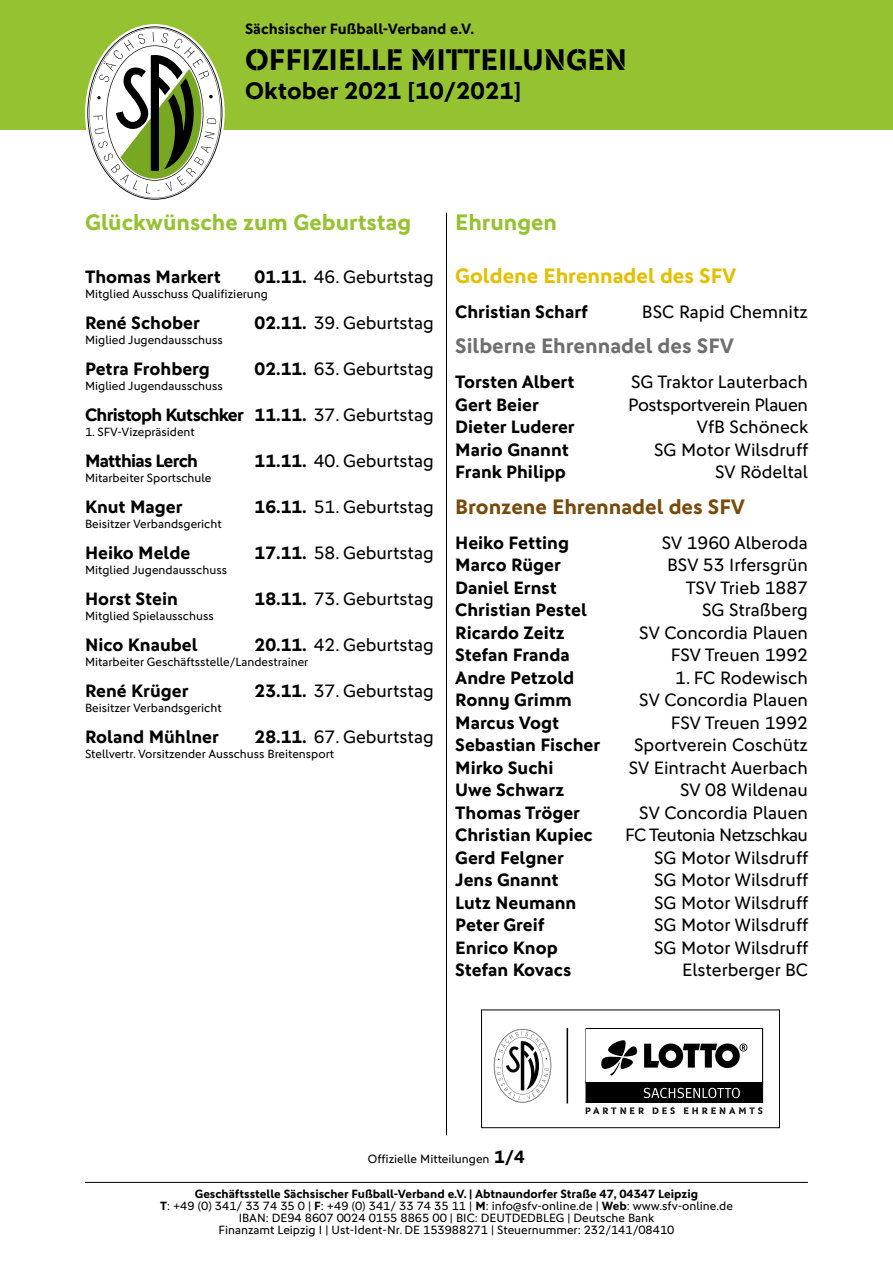
<style>
.page{position:relative;width:893px;height:1263px;background:#fff}
.page>*{position:absolute;margin:0;border:0;box-sizing:border-box;transform-origin:0 0}
.t1{font:30px "DFB Stencil";color:#000}
.t2{font:700 24px "DFB Sans";color:#000}
.t3{font:700 22.5px "DFB Sans";color:#95c230}
.t4{font:700 21px "DFB Sans";color:#706f6f}
.t5{font:700 21px "DFB Sans";color:#784a0b}
.t6{font:700 21px "DFB Sans";color:#e3bf00}
.t7{font:18px "DFB Sans";color:#000}
.t8{font:700 18px "DFB Sans";color:#000}
.t9{font:700 18px "DFB Sans";letter-spacing:-.04em;color:#000}
.t10{font:18px "DFB Sans";letter-spacing:-.02em;color:#000}
.t11{font:18px "DFB Sans";letter-spacing:-.03em;color:#000}
.t12{font:700 15px "DFB Sans";color:#000}
.t13{font:12px/12px "DFB Sans";color:#000;text-align:center}
.t14{font:9.45px "DFB Stencil";letter-spacing:.305em;color:#000}
.s1{font-weight:700}
.s2{font-weight:400}
.s3{font-weight:700;font-size:18px}
</style>
<div class="page">
<div style="left:0;top:0;width:893px;height:130px;background:#95c230"></div>
<svg style="left:87px;top:26px;width:135px;height:174px"></svg>
<hr style="left:85px;top:1182px;width:723px;height:1px;background:#000">
<hr style="left:446px;top:213px;width:1px;height:922px;background:#000">
<hr style="left:567px;top:1028px;width:1px;height:75px;background:#000">
<svg style="left:586px;top:1028px;width:177px;height:75px"></svg>
<div style="left:481px;top:1009px;width:299px;height:119px;border:1px solid #000"></div>
<svg style="left:494px;top:1029px;width:57px;height:73px"></svg>
<p class="t12" style="left:245px;top:20px;width:230px">Sächsischer Fußball-Verband e.V.</p>
<h1 class="t1" style="left:245px;top:42px;width:383px">OFFIZIELLE MITTEILUNGEN</h1>
<h2 class="t2" style="left:245px;top:77px;width:278px">Oktober 2021 [10/2021]</h2>
<h3 class="t3" style="left:85px;top:209px;width:328px">Glückwünsche zum Geburtstag</h3>
<h3 class="t8" style="left:85px;top:266px;width:137px">Thomas Markert</h3>
<h3 class="t7" style="left:255px;top:266px;width:181px"><span class="s1">01.11.</span> 46. Geburtstag</h3>
<p class="t13" style="left:85px;top:287px;width:184px">Mitglied Ausschuss Qualifizierung</p>
<h3 class="t8" style="left:85px;top:312px;width:116px">René Schober</h3>
<h3 class="t7" style="left:255px;top:312px;width:181px"><span class="s1">02.11.</span> 39. Geburtstag</h3>
<p class="t13" style="left:85px;top:333px;width:139px">Miglied Jugendausschuss</p>
<h3 class="t8" style="left:85px;top:358px;width:126px">Petra Frohberg</h3>
<h3 class="t7" style="left:255px;top:358px;width:181px"><span class="s1">02.11.</span> 63. Geburtstag</h3>
<p class="t13" style="left:85px;top:379px;width:139px">Miglied Jugendausschuss</p>
<h3 class="t9" style="left:85px;top:404px;width:350px">Christoph Kutschker 11.11. <span class="s2">37. Geburtstag</span></h3>
<p class="t13" style="left:85px;top:425px;width:111px">1. SFV-Vizepräsident</p>
<h3 class="t9" style="left:85px;top:450px;width:114px">Matthias Lerch</h3>
<h3 class="t7" style="left:255px;top:450px;width:181px"><span class="s1">11.11.</span> 40. Geburtstag</h3>
<p class="t13" style="left:85px;top:471px;width:128px">Mitarbeiter Sportschule</p>
<h3 class="t8" style="left:85px;top:496px;width:99px">Knut Mager</h3>
<h3 class="t7" style="left:255px;top:496px;width:181px"><span class="s1">16.11.</span> 51. Geburtstag</h3>
<p class="t13" style="left:85px;top:517px;width:138px">Beisitzer Verbandsgericht</p>
<h3 class="t8" style="left:85px;top:542px;width:107px">Heiko Melde</h3>
<h3 class="t7" style="left:255px;top:542px;width:181px"><span class="s1">17.11.</span> 58. Geburtstag</h3>
<p class="t13" style="left:85px;top:563px;width:143px">Mitglied Jugendausschuss</p>
<h3 class="t8" style="left:85px;top:588px;width:94px">Horst Stein</h3>
<h3 class="t7" style="left:255px;top:588px;width:181px"><span class="s1">18.11.</span> 73. Geburtstag</h3>
<p class="t13" style="left:85px;top:609px;width:130px">Mitglied Spielausschuss</p>
<h3 class="t8" style="left:85px;top:634px;width:114px">Nico Knaubel</h3>
<h3 class="t7" style="left:255px;top:634px;width:181px"><span class="s1">20.11.</span> 42. Geburtstag</h3>
<p class="t13" style="left:85px;top:655px;width:225px">Mitarbeiter Geschäftsstelle/Landestrainer</p>
<h3 class="t8" style="left:85px;top:680px;width:105px">René Krüger</h3>
<h3 class="t7" style="left:255px;top:680px;width:181px"><span class="s1">23.11.</span> 37. Geburtstag</h3>
<p class="t13" style="left:85px;top:701px;width:138px">Beisitzer Verbandsgericht</p>
<h3 class="t8" style="left:85px;top:726px;width:135px">Roland Mühlner</h3>
<h3 class="t7" style="left:255px;top:726px;width:181px"><span class="s1">28.11.</span> 67. Geburtstag</h3>
<p class="t13" style="left:85px;top:747px;width:251px">Stellvertr. Vorsitzender Ausschuss Breitensport</p>
<h3 class="t3" style="left:455px;top:209px;width:103px">Ehrungen</h3>
<h3 class="t6" style="left:455px;top:263px;width:283px">Goldene Ehrennadel des SFV</h3>
<h3 class="t8" style="left:455px;top:301px;width:134px">Christian Scharf</h3>
<h3 class="t7" style="left:642px;top:301px;width:167px">BSC Rapid Chemnitz</h3>
<h3 class="t4" style="left:455px;top:333px;width:280px">Silberne Ehrennadel des SFV</h3>
<h3 class="t8" style="left:455px;top:371px;width:121px">Torsten Albert</h3>
<h3 class="t7" style="left:631px;top:372px;width:178px">SG Traktor Lauterbach</h3>
<h3 class="t8" style="left:455px;top:394px;width:85px">Gert Beier</h3>
<h3 class="t10" style="left:628px;top:394px;width:181px">Postsportverein Plauen</h3>
<h3 class="t8" style="left:455px;top:416px;width:121px">Dieter Luderer</h3>
<h3 class="t7" style="left:696px;top:417px;width:113px">VfB Schöneck</h3>
<h3 class="t8" style="left:455px;top:439px;width:115px">Mario Gnannt</h3>
<h3 class="t7" style="left:654px;top:439px;width:156px">SG Motor Wilsdruff</h3>
<h3 class="t8" style="left:455px;top:461px;width:112px">Frank Philipp</h3>
<h3 class="t7" style="left:715px;top:462px;width:94px">SV Rödeltal</h3>
<h3 class="t5" style="left:455px;top:494px;width:291px">Bronzene Ehrennadel des SFV</h3>
<h3 class="t8" style="left:455px;top:532px;width:115px">Heiko Fetting</h3>
<h3 class="t7" style="left:662px;top:532px;width:148px">SV 1960 Alberoda</h3>
<h3 class="t8" style="left:455px;top:554px;width:107px">Marco Rüger</h3>
<h3 class="t7" style="left:667px;top:555px;width:142px">BSV 53 Irfersgrün</h3>
<h3 class="t8" style="left:455px;top:577px;width:103px">Daniel Ernst</h3>
<h3 class="t7" style="left:686px;top:577px;width:124px">TSV Trieb 1887</h3>
<h3 class="t8" style="left:455px;top:599px;width:133px">Christian Pestel</h3>
<h3 class="t7" style="left:702px;top:600px;width:107px">SG Straßberg</h3>
<h3 class="t8" style="left:455px;top:622px;width:111px">Ricardo Zeitz</h3>
<h3 class="t7" style="left:639px;top:622px;width:170px">SV Concordia Plauen</h3>
<h3 class="t8" style="left:455px;top:644px;width:116px">Stefan Franda</h3>
<h3 class="t7" style="left:671px;top:645px;width:138px">FSV Treuen 1992</h3>
<h3 class="t8" style="left:455px;top:667px;width:121px">Andre Petzold</h3>
<h3 class="t7" style="left:675px;top:667px;width:134px">1. FC Rodewisch</h3>
<h3 class="t8" style="left:455px;top:689px;width:118px">Ronny Grimm</h3>
<h3 class="t7" style="left:639px;top:690px;width:170px">SV Concordia Plauen</h3>
<h3 class="t8" style="left:455px;top:712px;width:106px">Marcus Vogt</h3>
<h3 class="t7" style="left:671px;top:712px;width:138px">FSV Treuen 1992</h3>
<h3 class="t8" style="left:455px;top:734px;width:147px">Sebastian Fischer</h3>
<h3 class="t7" style="left:634px;top:735px;width:175px">Sportverein Coschütz</h3>
<h3 class="t8" style="left:455px;top:757px;width:100px">Mirko Suchi</h3>
<h3 class="t7" style="left:629px;top:757px;width:181px">SV Eintracht Auerbach</h3>
<h3 class="t8" style="left:455px;top:779px;width:110px">Uwe Schwarz</h3>
<h3 class="t7" style="left:680px;top:780px;width:129px">SV 08 Wildenau</h3>
<h3 class="t8" style="left:455px;top:802px;width:126px">Thomas Tröger</h3>
<h3 class="t7" style="left:639px;top:802px;width:170px">SV Concordia Plauen</h3>
<h3 class="t8" style="left:455px;top:824px;width:139px">Christian Kupiec</h3>
<h3 class="t11" style="left:625px;top:825px;width:184px">FC Teutonia Netzschkau</h3>
<h3 class="t8" style="left:455px;top:847px;width:110px">Gerd Felgner</h3>
<h3 class="t7" style="left:654px;top:847px;width:156px">SG Motor Wilsdruff</h3>
<h3 class="t8" style="left:455px;top:869px;width:105px">Jens Gnannt</h3>
<h3 class="t7" style="left:654px;top:870px;width:156px">SG Motor Wilsdruff</h3>
<h3 class="t8" style="left:455px;top:892px;width:123px">Lutz Neumann</h3>
<h3 class="t7" style="left:654px;top:892px;width:156px">SG Motor Wilsdruff</h3>
<h3 class="t8" style="left:455px;top:914px;width:91px">Peter Greif</h3>
<h3 class="t7" style="left:654px;top:915px;width:156px">SG Motor Wilsdruff</h3>
<h3 class="t8" style="left:455px;top:937px;width:104px">Enrico Knop</h3>
<h3 class="t7" style="left:654px;top:937px;width:156px">SG Motor Wilsdruff</h3>
<h3 class="t8" style="left:455px;top:959px;width:118px">Stefan Kovacs</h3>
<h3 class="t7" style="left:682px;top:960px;width:127px">Elsterberger BC</h3>
<p class="t14" style="left:585px;top:1105px;width:179px">PARTNER DES EHRENAMTS</p>
<p class="t13" style="left:368px;top:1153px;width:159px">Offizielle Mitteilungen <span class="s3">1/4</span></p>
<p class="t13" style="left:160px;top:1188px;width:574px"><span class="s1">Geschäftsstelle Sächsischer Fußball-Verband e.V. | Abtnaundorfer Straße 47, 04347 Leipzig<br>T</span>: +49 (0) 341/ 33 74 35 0 | <span class="s1">F</span>: +49 (0) 341/ 33 74 35 11 | <span class="s1">M</span>: info@sfv-online.de | <span class="s1">Web</span>: www.sfv-online.de IBAN: DE94 8607 0024 0155 8865 00 | BIC: DEUTDEDBLEG | Deutsche Bank<br>Finanzamt Leipzig I | Ust-Ident-Nr. DE 153988271 | Steuernummer: 232/141/08410</p>
</div>
